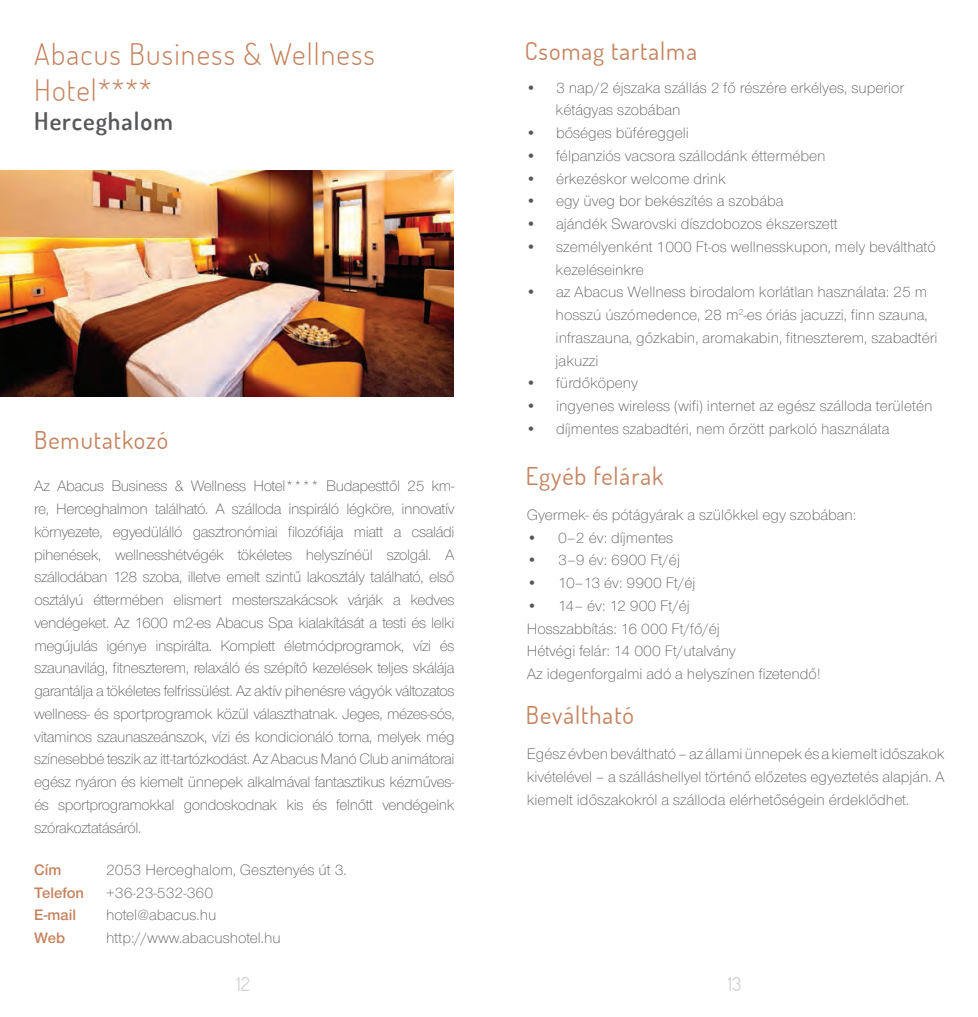
<style>
.page{position:relative;width:978px;height:1017px;background:#fff}
.page>*{position:absolute;margin:0;border:0;box-sizing:border-box;transform-origin:0 0}
.t1{font:300 29.75px/35.7px "Dosis";letter-spacing:.04em;color:#c5835f}
.t2{font:24.5px "Dosis";letter-spacing:.04em;color:#c5835f}
.t3{font:600 24.5px "Dosis";letter-spacing:.04em;color:#57585a}
.t4{font:19.25px "Dosis";color:#d1d2d4}
.t5{font:300 15.75px/22.8px "Nimbus Sans Novus TOT";color:#57585a}
.t6{font:15.75px/22.8px "Nimbus Sans Novus TOT Sem Bol";color:#c5835f}
</style>
<div class="page">
<img style="left:0;top:171px;width:453px;height:226px">
<h1 class="t1" style="left:34px;top:36px;width:342px">Abacus Business &amp; Wellness<br>Hotel****</h1>
<h2 class="t3" style="left:34px;top:105px;width:140px">Herceghalom</h2>
<h2 class="t2" style="left:34px;top:423px;width:135px">Bemutatkozó</h2>
<p class="t5" style="left:34px;top:475px;width:421px;text-align:justify">Az Abacus Business &amp; Wellness Hotel**** Budapesttől 25 km&shy;re, Herceghalmon található. A szálloda inspiráló légköre, innovatív környezete, egyedülálló gasztronómiai filozófiája miatt a családi pihenések, wellnesshétvégék tökéletes helyszínéül szolgál. A szállodában 128 szoba, illetve emelt szintű lakosztály található, első osztályú éttermében elismert mesterszakácsok várják a kedves vendégeket. Az 1600 m2-es Abacus Spa kialakítását a testi és lelki megújulás igénye inspirálta. Komplett életmódprogramok, vízi és szaunavilág, fitneszterem, relaxáló és szépítő kezelések teljes skálája garantálja a tökéletes felfrissülést. Az aktív pihenésre vágyók változatos wellness- és sportprogramok közül választhatnak. Jeges, mézes-sós, vitaminos szaunaszeánszok, vízi és kondicionáló torna, melyek még színesebbé teszik az itt-tartózkodást. Az Abacus Manó Club animátorai egész nyáron és kiemelt ünnepek alkalmával fantasztikus kézműves&shy;és sportprogramokkal gondoskodnak kis és felnőtt vendégeink szórakoztatásáról.</p>
<p class="t6" style="left:34px;top:858px;width:51px">Cím<br>Telefon<br>E-mail<br>Web</p>
<p class="t5" style="left:106px;top:858px;width:242px">2053 Herceghalom, Gesztenyés út 3. +36-23-532-360<br>hotel@abacus.hu http://www.abacushotel.hu</p>
<p class="t4" style="left:236px;top:971px;width:15px">12</p>
<h2 class="t2" style="left:525px;top:35px;width:173px">Csomag tartalma</h2>
<p class="t5" style="left:555px;top:76px;width:350px;text-indent:-30px">• 3 nap/2 éjszaka szállás 2 fő részére erkélyes, superior kétágyas szobában</p>
<p class="t5" style="left:525px;top:122px;width:164px">• bőséges büféreggeli</p>
<p class="t5" style="left:525px;top:144px;width:301px">• félpanziós vacsora szállodánk éttermében</p>
<p class="t5" style="left:525px;top:167px;width:202px">• érkezéskor welcome drink</p>
<p class="t5" style="left:525px;top:190px;width:259px">• egy üveg bor bekészítés a szobába</p>
<p class="t5" style="left:525px;top:213px;width:313px">• ajándék Swarovski díszdobozos ékszerszett</p>
<p class="t5" style="left:555px;top:235px;width:382px;text-indent:-30px">• személyenként 1000 Ft-os wellnesskupon, mely beváltható kezeléseinkre</p>
<p class="t5" style="left:555px;top:281px;width:383px;text-indent:-30px">• az Abacus Wellness birodalom korlátlan használata: 25 m hosszú úszómedence, 28 m<sup>2</sup>-es óriás jacuzzi, finn szauna, infraszauna, gőzkabin, aromakabin, fitneszterem, szabadtéri jakuzzi</p>
<p class="t5" style="left:525px;top:372px;width:114px">• fürdőköpeny</p>
<p class="t5" style="left:525px;top:395px;width:408px">• ingyenes wireless (wifi) internet az egész szálloda területén</p>
<p class="t5" style="left:525px;top:417px;width:365px">• díjmentes szabadtéri, nem őrzött parkoló használata</p>
<h2 class="t2" style="left:525px;top:460px;width:139px">Egyéb felárak</h2>
<p class="t5" style="left:526px;top:504px;width:331px">Gyermek- és pótágyárak a szülőkkel egy szobában:</p>
<p class="t5" style="left:526px;top:526px;width:148px">• 0–2 év: díjmentes</p>
<p class="t5" style="left:526px;top:549px;width:155px">• 3–9 év: 6900 Ft/éj</p>
<p class="t5" style="left:526px;top:572px;width:170px">• 10–13 év: 9900 Ft/éj</p>
<p class="t5" style="left:526px;top:594px;width:295px">• 14– év: 12 900 Ft/éj<br>Hosszabbítás: 16 000 Ft/fő/éj<br>Hétvégi felár: 14 000 Ft/utalvány<br>Az idegenforgalmi adó a helyszínen fizetendő!</p>
<h2 class="t2" style="left:525px;top:699px;width:109px">Beváltható</h2>
<p class="t5" style="left:526px;top:743px;width:419px;text-align:justify">Egész évben beváltható – az állami ünnepek és a kiemelt időszakok kivételével – a szálláshellyel történő előzetes egyeztetés alapján. A kiemelt időszakokról a szálloda elérhetőségein érdeklődhet.</p>
<p class="t4" style="left:727px;top:971px;width:15px">13</p>
</div>
